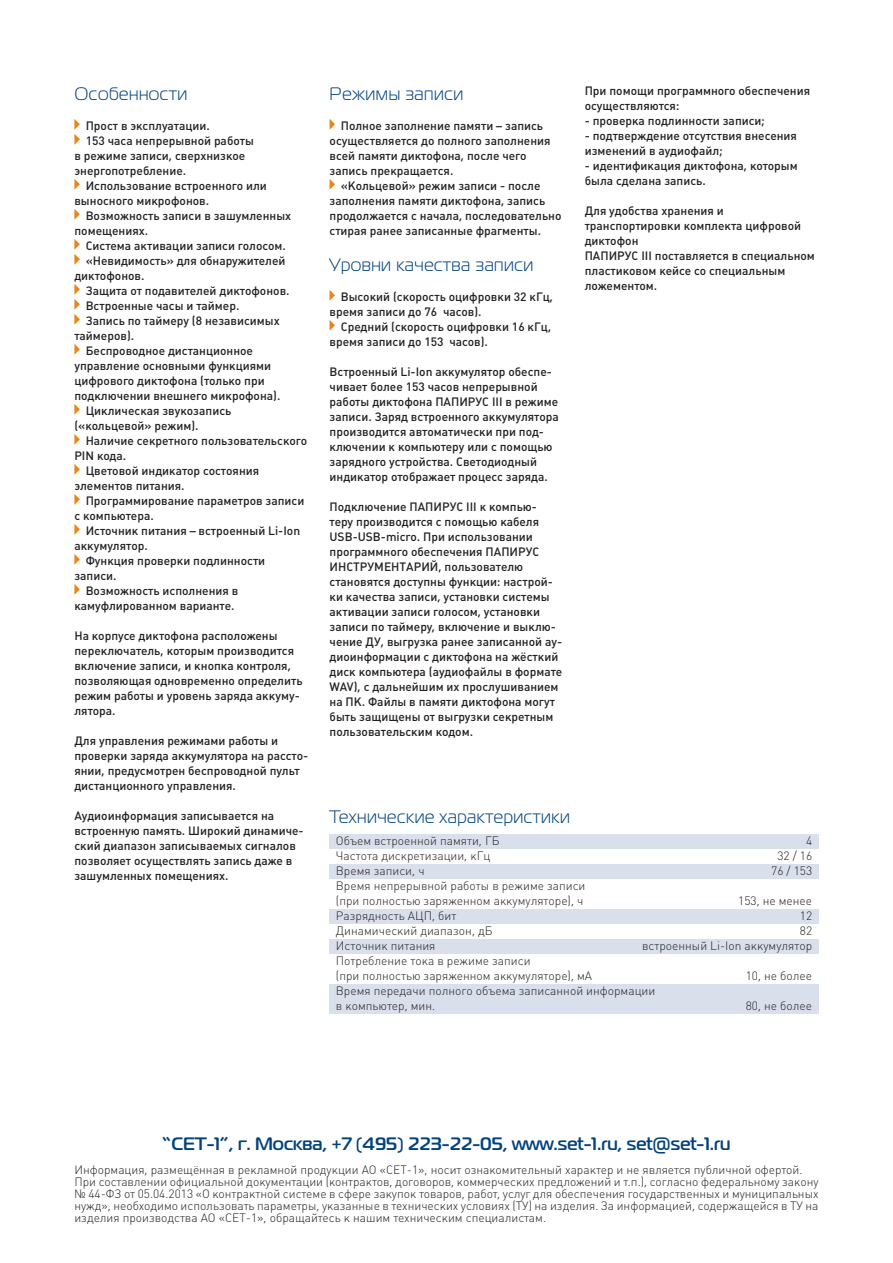
<style>
.page{position:relative;width:893px;height:1263px;background:#fff}
.page>*{position:absolute;margin:0;border:0;box-sizing:border-box;transform-origin:0 0}
.t1{font:18px "Magistral Cyr";letter-spacing:.03em;color:#00427d}
.t2{font:700 18px "Magistral Cyr";color:#00427d}
.t3{font:12px/15px "Plumb Medium C";color:#231f20}
.t4{font:12px/12px "Plumb Light C";color:#231f20;text-align:justify}
</style>
<div class="page">
<svg style="left:74px;top:119px;width:6px;height:26px"></svg>
<svg style="left:74px;top:179px;width:6px;height:11px"></svg>
<svg style="left:74px;top:209px;width:6px;height:11px"></svg>
<svg style="left:74px;top:239px;width:6px;height:26px"></svg>
<svg style="left:74px;top:284px;width:6px;height:41px"></svg>
<svg style="left:74px;top:344px;width:6px;height:11px"></svg>
<svg style="left:74px;top:404px;width:6px;height:11px"></svg>
<svg style="left:74px;top:434px;width:6px;height:11px"></svg>
<svg style="left:74px;top:464px;width:6px;height:11px"></svg>
<svg style="left:74px;top:494px;width:6px;height:11px"></svg>
<svg style="left:74px;top:524px;width:6px;height:11px"></svg>
<svg style="left:74px;top:554px;width:6px;height:11px"></svg>
<svg style="left:74px;top:584px;width:6px;height:11px"></svg>
<svg style="left:330px;top:119px;width:5px;height:11px"></svg>
<svg style="left:330px;top:179px;width:5px;height:11px"></svg>
<svg style="left:330px;top:290px;width:5px;height:11px"></svg>
<svg style="left:330px;top:320px;width:5px;height:11px"></svg>
<div style="left:330px;top:834px;width:489px;height:14px;background:#dadfec"></div>
<div style="left:330px;top:864px;width:489px;height:15px;background:#dadfec"></div>
<div style="left:330px;top:909px;width:489px;height:15px;background:#dadfec"></div>
<div style="left:330px;top:938px;width:489px;height:15px;background:#dadfec"></div>
<div style="left:330px;top:984px;width:489px;height:30px;background:#dadfec"></div>
<p class="t1" style="left:74px;top:84px;width:114px">Особенности</p>
<p class="t3" style="left:86px;top:118px;width:126px">Прост в эксплуатации.</p>
<p class="t3" style="left:74px;top:133px;width:181px;text-indent:11px">153 часа непрерывной работы в режиме записи, сверхнизкое энергопотребление.</p>
<p class="t3" style="left:74px;top:178px;width:194px;text-indent:11px">Использование встроенного или выносного микрофонов.</p>
<p class="t3" style="left:74px;top:208px;width:218px;text-indent:11px">Возможность записи в зашумленных помещениях.</p>
<p class="t3" style="left:86px;top:238px;width:202px">Система активации записи голосом.</p>
<p class="t3" style="left:74px;top:253px;width:213px;text-indent:11px">«Невидимость» для обнаружителей диктофонов.</p>
<p class="t3" style="left:86px;top:283px;width:205px">Защита от подавителей диктофонов.</p>
<p class="t3" style="left:86px;top:298px;width:155px">Встроенные часы и таймер.</p>
<p class="t3" style="left:74px;top:313px;width:207px;text-indent:11px">Запись по таймеру (8 независимых таймеров).</p>
<p class="t3" style="left:74px;top:343px;width:208px;text-indent:11px">Беспроводное дистанционное управление основными функциями цифрового диктофона (только при подключении внешнего микрофона).</p>
<p class="t3" style="left:74px;top:403px;width:158px;text-indent:11px">Циклическая звукозапись («кольцевой» режим).</p>
<p class="t3" style="left:74px;top:433px;width:234px;text-indent:11px">Наличие секретного пользовательского<br>PIN кода.</p>
<p class="t3" style="left:74px;top:463px;width:186px;text-indent:11px">Цветовой индикатор состояния элементов питания.</p>
<p class="t3" style="left:74px;top:493px;width:232px;text-indent:11px">Программирование параметров записи с компьютера.</p>
<p class="t3" style="left:74px;top:523px;width:227px;text-indent:11px">Источник питания – встроенный Li-Ion аккумулятор.</p>
<p class="t3" style="left:74px;top:553px;width:192px;text-indent:11px">Функция проверки подлинности записи.</p>
<p class="t3" style="left:74px;top:583px;width:165px;text-indent:11px">Возможность исполнения в камуфлированном варианте.</p>
<p class="t3" style="left:74px;top:628px;width:230px">На корпусе диктофона расположены переключатель, которым производится включение записи, и кнопка контроля, позволяющая одновременно определить режим работы и уровень заряда аккуму&shy;лятора.</p>
<p class="t3" style="left:74px;top:733px;width:235px">Для управления режимами работы и проверки заряда аккумулятора на рассто&shy;янии, предусмотрен беспроводной пульт дистанционного управления.</p>
<p class="t3" style="left:74px;top:808px;width:231px">Аудиоинформация записывается на встроенную память. Широкий динамиче&shy;ский диапазон записываемых сигналов позволяет осуществлять запись даже в зашумленных помещениях.</p>
<p class="t1" style="left:330px;top:84px;width:135px">Режимы записи</p>
<p class="t3" style="left:330px;top:118px;width:223px;text-indent:11px">Полное заполнение памяти – запись осуществляется до полного заполнения всей памяти диктофона, после чего запись прекращается.</p>
<p class="t3" style="left:330px;top:178px;width:233px;text-indent:11px">«Кольцевой» режим записи - после заполнения памяти диктофона, запись продолжается с начала, последовательно стирая ранее записанные фрагменты.</p>
<p class="t1" style="left:330px;top:255px;width:205px">Уровни качества записи</p>
<p class="t3" style="left:330px;top:289px;width:225px;text-indent:11px">Высокий (скорость оцифровки 32 кГц, время записи до 76 часов).</p>
<p class="t3" style="left:330px;top:319px;width:223px;text-indent:11px">Средний (скорость оцифровки 16 кГц, время записи до 153 часов).</p>
<p class="t3" style="left:330px;top:364px;width:231px">Встроенный Li-Ion аккумулятор обеспе&shy;чивает более 153 часов непрерывной работы диктофона ПАПИРУС III в режиме записи. Заряд встроенного аккумулятора производится автоматически при под&shy;ключении к компьютеру или с помощью зарядного устройства. Светодиодный индикатор отображает процесс заряда.</p>
<p class="t3" style="left:330px;top:499px;width:234px">Подключение ПАПИРУС III к компью&shy;теру производится с помощью кабеля USB-USB-micro. При использовании программного обеспечения ПАПИРУС ИНСТРУМЕНТАРИЙ, пользователю становятся доступны функции: настрой&shy;ки качества записи, установки системы активации записи голосом, установки записи по таймеру, включение и выклю&shy;чение ДУ, выгрузка ранее записанной ау&shy;диоинформации с диктофона на жёсткий диск компьютера (аудиофайлы в формате WAV), с дальнейшим их прослушиванием на ПК. Файлы в памяти диктофона могут быть защищены от выгрузки секретным пользовательским кодом.</p>
<p class="t3" style="left:585px;top:83px;width:227px">При помощи программного обеспечения осуществляются:</p>
<p class="t3" style="left:585px;top:113px;width:182px">- проверка подлинности записи;</p>
<p class="t3" style="left:585px;top:128px;width:214px">- подтверждение отсутствия внесения изменений в аудиофайл;</p>
<p class="t3" style="left:585px;top:158px;width:215px">- идентификация диктофона, которым была сделана запись.</p>
<p class="t3" style="left:585px;top:203px;width:218px">Для удобства хранения и транспортировки комплекта цифровой диктофон</p>
<p class="t3" style="left:585px;top:248px;width:232px">ПАПИРУС III поставляется в специальном пластиковом кейсе со специальным ложементом.</p>
<p class="t1" style="left:330px;top:807px;width:242px">Технические характеристики</p>
<p class="t4" style="left:336px;top:835px;width:165px">Объем встроенной памяти, ГБ</p>
<p class="t4" style="left:806px;top:835px;width:8px">4</p>
<p class="t4" style="left:336px;top:850px;width:156px">Частота дискретизации, кГц</p>
<p class="t4" style="left:777px;top:850px;width:36px">32 / 16</p>
<p class="t4" style="left:336px;top:865px;width:90px">Время записи, ч</p>
<p class="t4" style="left:771px;top:865px;width:43px">76 / 153</p>
<p class="t4" style="left:336px;top:880px;width:251px">Время непрерывной работы в режиме записи</p>
<p class="t4" style="left:336px;top:895px;width:249px">(при полностью заряженном аккумуляторе), ч</p>
<p class="t4" style="left:738px;top:895px;width:76px">153, не менее</p>
<p class="t4" style="left:336px;top:910px;width:122px">Разрядность АЦП, бит</p>
<p class="t4" style="left:800px;top:910px;width:14px">12</p>
<p class="t4" style="left:336px;top:925px;width:158px">Динамический диапазон, дБ</p>
<p class="t4" style="left:800px;top:925px;width:14px">82</p>
<p class="t4" style="left:336px;top:940px;width:101px">Источник питания</p>
<p class="t4" style="left:642px;top:940px;width:171px">встроенный Li-Ion аккумулятор</p>
<p class="t4" style="left:336px;top:955px;width:196px">Потребление тока в режиме записи</p>
<p class="t4" style="left:336px;top:970px;width:258px">(при полностью заряженном аккумуляторе), мА</p>
<p class="t4" style="left:746px;top:970px;width:68px">10, не более</p>
<p class="t4" style="left:336px;top:985px;width:321px">Время передачи полного объема записанной информации</p>
<p class="t4" style="left:336px;top:1000px;width:101px">в компьютер, мин.</p>
<p class="t4" style="left:746px;top:1000px;width:68px">80, не более</p>
<p class="t2" style="left:162px;top:1133px;width:570px">“СЕТ-1”, г. Москва, +7 (495) 223-22-05, www.set-1.ru, set@set-1.ru</p>
<p class="t4" style="left:74px;top:1164px;width:730px">Информация, размещённая в рекламной продукции АО «СЕТ-1», носит ознакомительный характер и не является публичной офертой.</p>
<p class="t4" style="left:74px;top:1176px;width:746px">При составлении официальной документации (контрактов, договоров, коммерческих предложений и т.п.), согласно федеральному закону № 44-ФЗ от 05.04.2013 «О контрактной системе в сфере закупок товаров, работ, услуг для обеспечения государственных и муниципальных нужд», необходимо использовать параметры, указанные в технических условиях (ТУ) на изделия. За информацией, содержащейся в ТУ на изделия производства АО «СЕТ-1», обращайтесь к нашим техническим специалистам.</p>
</div>
